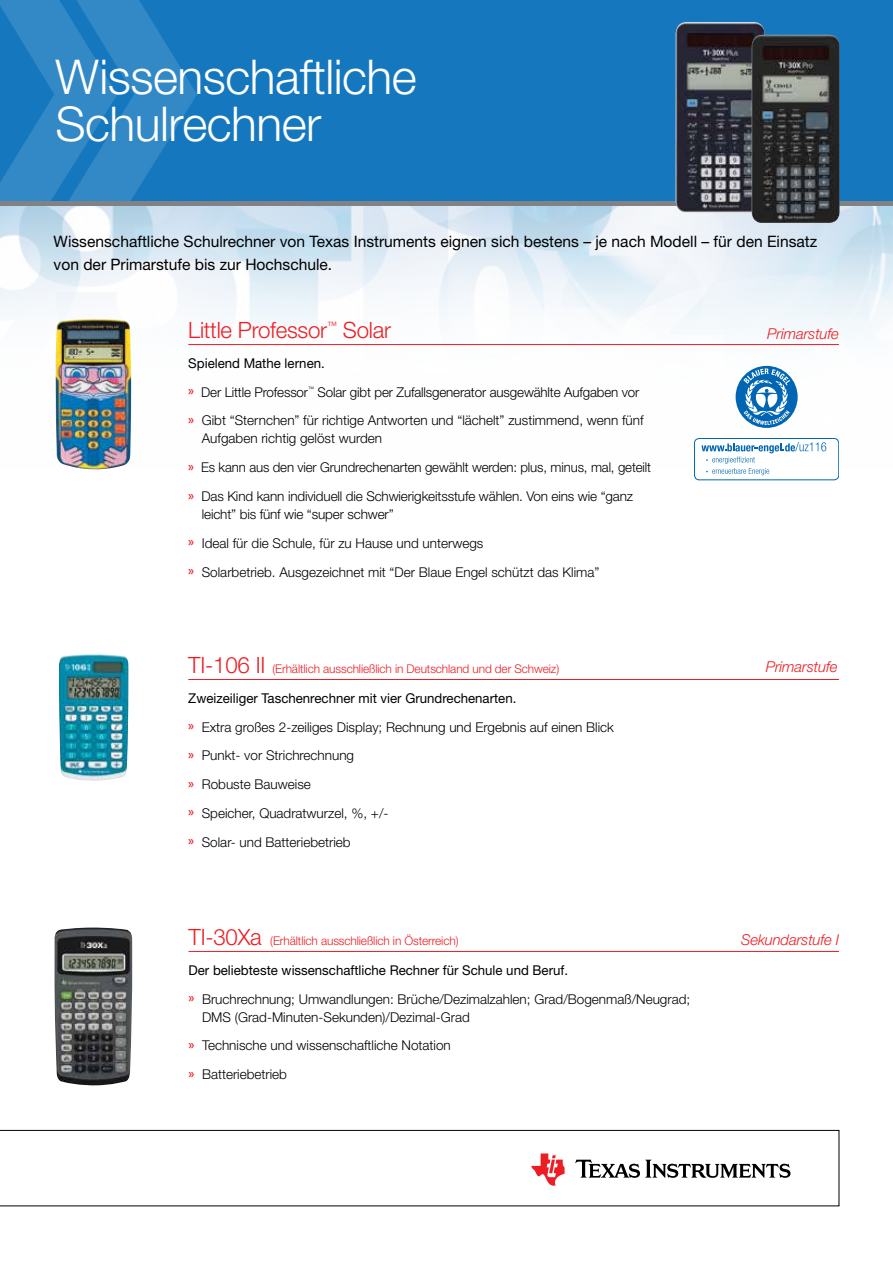
<style>
.page{position:relative;width:893px;height:1263px;background:#fff}
.page>*{position:absolute;margin:0;border:0;box-sizing:border-box;transform-origin:0 0}
.t1{font:300 48px/46.5px "Helvetica Neue LT Std";letter-spacing:-.01em;color:#fff}
.t2{font:300 22.5px "Helvetica Neue LT Std";letter-spacing:-.01em;color:#ed1d24}
.t3{font:15.75px/22.5px "Helvetica Neue LT Std";color:#000}
.t4{font:italic 300 15px "Helvetica Neue LT Std";letter-spacing:-.01em;color:#ed1d24}
.t5{font:300 13.5px/28.8px "Helvetica Neue LT Std";color:#000}
.t6{font:300 12px "Helvetica Neue LT Std";letter-spacing:-.01em;color:#ed1d24}
.t7{font:300 10.2px "Helvetica Neue LT Std";color:#ed1d24}
.s1{font-weight:400}
.s2{font-family:"Myriad Pro";font-weight:600;color:#ed1d24}
.s3{font-size:22.5px}
</style>
<div class="page">
<img style="left:0;top:206px;width:893px;height:275px">
<div style="left:0;top:0;width:893px;height:202px;background:#1578be"></div>
<svg style="left:0;top:0;width:197px;height:201px"></svg>
<div style="left:0;top:201px;width:893px;height:5px;background:#808285"></div>
<hr style="left:188px;top:679px;width:651px;height:1px;background:#ed1d24">
<img style="left:59px;top:654px;width:70px;height:127px">
<hr style="left:188px;top:951px;width:651px;height:1px;background:#ed1d24">
<img style="left:54px;top:927px;width:78px;height:159px">
<svg style="left:0;top:1130px;width:839px;height:76px"></svg>
<hr style="left:188px;top:344px;width:651px;height:1px;background:#ed1d24">
<img style="left:56px;top:319px;width:75px;height:150px">
<div style="left:694px;top:438px;width:145px;height:42px;background:#fff;border-radius:5px"></div>
<div style="left:694px;top:438px;width:145px;height:42px;border:1px solid #0066b3;border-radius:5px"></div>
<svg style="left:701px;top:366px;width:149px;height:109px"></svg>
<img style="left:676px;top:22px;width:89px;height:190px">
<img style="left:752px;top:35px;width:88px;height:188px">
<h1 class="t1" style="left:55px;top:53px;width:363px">Wissenschaftliche<br>Schulrechner</h1>
<p class="t3" style="left:54px;top:230px;width:765px">Wissenschaftliche Schulrechner von Texas Instruments eignen sich bestens – je nach Modell – für den Einsatz von der Primarstufe bis zur Hochschule.</p>
<h2 class="t2" style="left:188px;top:316px;width:140px">Little Professor</h2>
<p class="t7" style="left:327px;top:319px;width:11px">™</p>
<h2 class="t2" style="left:343px;top:316px;width:50px">Solar</h2>
<p class="t5" style="left:188px;top:348px;width:457px"><span class="s1">Spielend Mathe lernen.<br></span><span class="s2">»</span> Der Little Professor<sup>™</sup> Solar gibt per Zufallsgenerator ausgewählte Aufgaben vor <span class="s2">»</span> Gibt “Sternchen” für richtige Antworten und “lächelt” zustimmend, wenn fünf</p>
<p class="t5" style="left:188px;top:424px;width:464px;text-indent:13px">Aufgaben richtig gelöst wurden<br><span class="s2">»</span> Es kann aus den vier Grundrechenarten gewählt werden: plus, minus, mal, geteilt <span class="s2">»</span> Das Kind kann individuell die Schwierigkeitsstufe wählen. Von eins wie “ganz</p>
<p class="t5" style="left:188px;top:500px;width:413px;text-indent:13px">leicht” bis fünf wie “super schwer”<br><span class="s2">»</span> Ideal für die Schule, für zu Hause und unterwegs<br><span class="s2">»</span> Solarbetrieb. Ausgezeichnet mit “Der Blaue Engel schützt das Klima”</p>
<p class="t4" style="left:767px;top:324px;width:73px">Primarstufe</p>
<p class="t6" style="left:188px;top:661px;width:372px"><span class="s3">TI-106 II</span> (Erhältlich ausschließlich in Deutschland und der Schweiz)</p>
<p class="t4" style="left:766px;top:657px;width:73px">Primarstufe</p>
<p class="t5" style="left:188px;top:683px;width:427px"><span class="s1">Zweizeiliger Taschenrechner mit vier Grundrechenarten.<br></span><span class="s2">»</span> Extra großes 2-zeiliges Display; Rechnung und Ergebnis auf einen Blick <span class="s2">»</span> Punkt- vor Strichrechnung<br><span class="s2">»</span> Robuste Bauweise<br><span class="s2">»</span> Speicher, Quadratwurzel, %, +/-<br><span class="s2">»</span> Solar- und Batteriebetrieb</p>
<p class="t6" style="left:188px;top:933px;width:271px"><span class="s3">TI-30Xa</span> (Erhältlich ausschließlich in Österreich)</p>
<p class="t4" style="left:741px;top:930px;width:100px">Sekundarstufe I</p>
<p class="t5" style="left:188px;top:955px;width:503px"><span class="s1">Der beliebteste wissenschaftliche Rechner für Schule und Beruf.<br></span><span class="s2">»</span> Bruchrechnung; Umwandlungen: Brüche/Dezimalzahlen; Grad/Bogenmaß/Neugrad;</p>
<p class="t5" style="left:188px;top:1002px;width:283px;text-indent:14px">DMS (Grad-Minuten-Sekunden)/Dezimal-Grad <span class="s2">»</span> Technische und wissenschaftliche Notation<br><span class="s2">»</span> Batteriebetrieb</p>
</div>
